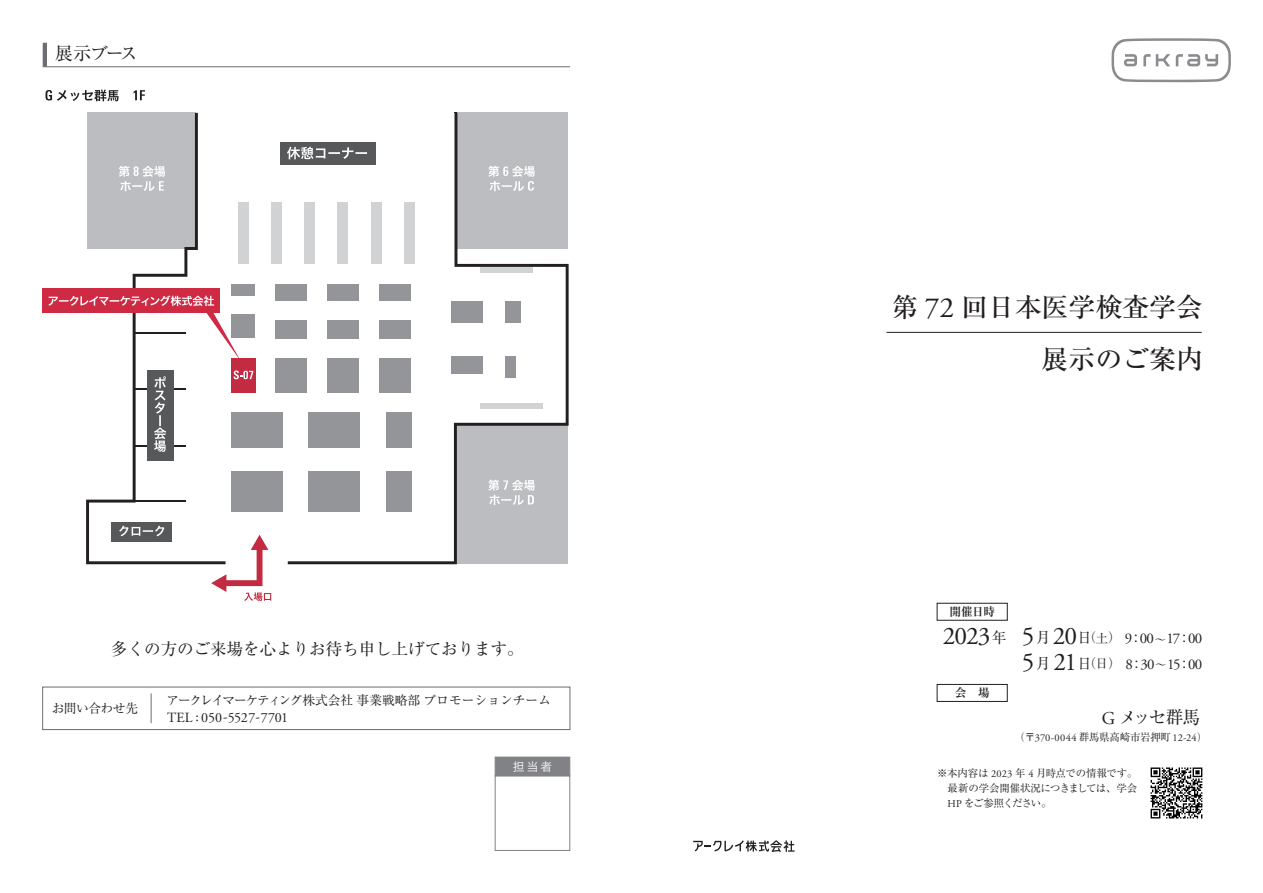
<style>
.page{position:relative;width:1263px;height:893px;background:#fff}
.page>*{position:absolute;margin:0;border:0;box-sizing:border-box;transform-origin:0 0}
.t1{font:500 26.55px/51.8px "Ryumin Pro";color:#231f20;text-align:right}
.t2{font:25.35px "Adobe Garamond Pro";letter-spacing:-.03em;color:#231f20}
.t3{font:18px "Ryumin Pro";letter-spacing:-.095em;color:#231f20}
.t4{font:16.5px "Ryumin Pro";color:#231f20}
.t5{font:14.85px "Adobe Garamond Pro";letter-spacing:-.045em;color:#231f20}
.t6{font:14.1px "Adobe Garamond Pro";letter-spacing:-.005em;color:#231f20}
.t7{font:12.75px "Ryumin Pro";color:#231f20}
.t8{font:12.75px "Ryumin Pro";letter-spacing:-.035em;color:#231f20}
.t9{font:700 11.7px "Ryumin Pro";color:#231f20}
.t10{font:11.7px "Hira Kaku Pro W3";color:#fff}
.t11{font:10.35px "Ryumin Pro";letter-spacing:-.02em;color:#231f20}
.t12{font:10.35px "Adobe Garamond Pro";letter-spacing:.01em;color:#231f20}
.t13{font:10.35px "Ryumin Pro";letter-spacing:-.095em;color:#231f20}
.s1{font-family:"Adobe Garamond Pro";font-weight:400;font-size:29.25px}
.s2{font-family:"Ryumin Pro";font-size:14.85px}
.s3{font-family:"Ryumin Pro";font-size:12.6px}
.s4{font-family:"Ryumin Pro"}
.s5{font-family:"Ryumin Pro";font-size:11.85px}
.s6{font-family:"Adobe Garamond Pro"}
</style>
<div class="page">
<img style="left:1150px;top:767px;width:53px;height:52px">
<svg style="left:1111px;top:38px;width:120px;height:44px"></svg>
<svg style="left:693px;top:840px;width:102px;height:12px"></svg>
<div style="left:495px;top:776px;width:75px;height:75px;border:1px solid #808285"></div>
<div style="left:495px;top:757px;width:75px;height:19px;background:#808285"></div>
<hr style="left:43px;top:43px;width:4px;height:24px;background:#6c6d70">
<hr style="left:43px;top:66px;width:527px;height:1px;background:#6c6d70">
<hr style="left:886px;top:332px;width:316px;height:1px;background:#231f20">
<div style="left:937px;top:684px;width:70px;height:18px;border:1px solid #231f20"></div>
<div style="left:937px;top:603px;width:70px;height:17px;border:1px solid #231f20"></div>
<div style="left:42px;top:687px;width:528px;height:43px;border:1px solid #6c6d70"></div>
<hr style="left:151px;top:693px;width:1px;height:30px;background:#6c6d70">
<svg style="left:86px;top:113px;width:134px;height:451px"></svg>
<svg style="left:288px;top:113px;width:281px;height:451px"></svg>
<div style="left:231px;top:471px;width:52px;height:41px;background:#939598"></div>
<div style="left:231px;top:412px;width:52px;height:36px;background:#939598"></div>
<div style="left:231px;top:358px;width:25px;height:34px;background:#c22b42"></div>
<div style="left:231px;top:315px;width:23px;height:23px;background:#939598"></div>
<div style="left:231px;top:284px;width:23px;height:11px;background:#939598"></div>
<div style="left:275px;top:358px;width:31px;height:34px;background:#939598"></div>
<div style="left:275px;top:320px;width:31px;height:18px;background:#939598"></div>
<div style="left:275px;top:283px;width:31px;height:17px;background:#939598"></div>
<div style="left:328px;top:358px;width:31px;height:35px;background:#939598"></div>
<div style="left:308px;top:412px;width:52px;height:36px;background:#939598"></div>
<div style="left:308px;top:471px;width:52px;height:41px;background:#939598"></div>
<div style="left:328px;top:320px;width:31px;height:19px;background:#939598"></div>
<div style="left:328px;top:284px;width:31px;height:17px;background:#939598"></div>
<div style="left:379px;top:358px;width:31px;height:35px;background:#939598"></div>
<div style="left:386px;top:412px;width:25px;height:36px;background:#939598"></div>
<div style="left:386px;top:471px;width:25px;height:41px;background:#939598"></div>
<div style="left:379px;top:320px;width:31px;height:19px;background:#939598"></div>
<div style="left:379px;top:284px;width:31px;height:17px;background:#939598"></div>
<div style="left:452px;top:301px;width:31px;height:21px;background:#939598"></div>
<div style="left:505px;top:301px;width:16px;height:21px;background:#939598"></div>
<div style="left:505px;top:356px;width:11px;height:22px;background:#939598"></div>
<div style="left:452px;top:356px;width:31px;height:18px;background:#939598"></div>
<div style="left:111px;top:522px;width:61px;height:20px;background:#57585a"></div>
<svg style="left:119px;top:526px;width:45px;height:10px"></svg>
<div style="left:280px;top:142px;width:95px;height:23px;background:#57585a"></div>
<svg style="left:287px;top:147px;width:80px;height:12px"></svg>
<svg style="left:45px;top:89px;width:74px;height:12px"></svg>
<svg style="left:133px;top:90px;width:12px;height:10px"></svg>
<svg style="left:234px;top:371px;width:19px;height:8px"></svg>
<svg style="left:119px;top:166px;width:46px;height:25px"></svg>
<svg style="left:488px;top:166px;width:47px;height:25px"></svg>
<svg style="left:488px;top:480px;width:47px;height:25px"></svg>
<div style="left:238px;top:202px;width:10px;height:61px;background:#d1d2d4"></div>
<div style="left:272px;top:202px;width:10px;height:61px;background:#d1d2d4"></div>
<div style="left:305px;top:202px;width:10px;height:61px;background:#d1d2d4"></div>
<div style="left:337px;top:202px;width:10px;height:61px;background:#d1d2d4"></div>
<div style="left:371px;top:202px;width:10px;height:61px;background:#d1d2d4"></div>
<div style="left:404px;top:202px;width:10px;height:61px;background:#d1d2d4"></div>
<div style="left:480px;top:267px;width:53px;height:5px;background:#d1d2d4"></div>
<div style="left:480px;top:403px;width:62px;height:5px;background:#d1d2d4"></div>
<svg style="left:211px;top:535px;width:60px;height:66px"></svg>
<div style="left:147px;top:370px;width:27px;height:91px;background:#57585a"></div>
<svg style="left:154px;top:376px;width:12px;height:76px"></svg>
<div style="left:43px;top:289px;width:177px;height:24px;background:#cf2a44"></div>
<svg style="left:48px;top:295px;width:193px;height:67px"></svg>
<h3 class="t3" style="left:55px;top:39px;width:84px">展示ブース</h3>
<h3 class="t4" style="left:111px;top:636px;width:414px">多くの方のご来場を心よりお待ち申し上げております。</h3>
<p class="t8" style="left:52px;top:699px;width:88px">お問い合わせ先</p>
<p class="t7" style="left:167px;top:690px;width:386px">アークレイマーケティング株式会社事業戦略部プロモーションチーム</p>
<h3 class="t6" style="left:167px;top:709px;width:123px">TEL : 050-5527-7701</h3>
<p class="t10" style="left:513px;top:757px;width:41px">担当者</p>
<h1 class="t1" style="left:891px;top:279px;width:313px">第 <span class="s1">72</span> 回日本医学検査学会展示のご案内</h1>
<p class="t9" style="left:949px;top:603px;width:47px">開催日時</p>
<h2 class="t2" style="left:943px;top:621px;width:179px">2023<span class="s2">年</span> 5<span class="s2">月</span> 20<span class="s2">日</span><span class="s3">（　）</span></h2>
<h3 class="t5" style="left:1096px;top:630px;width:108px"><span class="s3">土</span> 9<span class="s4">：</span>00<span class="s5">～</span>17<span class="s4">：</span>00</h3>
<p class="t9" style="left:955px;top:684px;width:37px">会　場</p>
<h2 class="t2" style="left:1022px;top:646px;width:100px">5<span class="s2">月</span> 21<span class="s2">日</span><span class="s3">（　）</span></h2>
<h3 class="t5" style="left:1096px;top:655px;width:108px"><span class="s3">日</span> 8<span class="s4">：</span>30<span class="s5">～</span>15<span class="s4">：</span>00</h3>
<h3 class="t3" style="left:1102px;top:703px;width:100px"><span class="s6">G</span> メッセ群馬</h3>
<p class="t12" style="left:1014px;top:731px;width:194px"><span class="s4">（〒</span>370-0044 <span class="s4">群馬県高崎市岩押町</span>12-24<span class="s4">）</span></p>
<p class="t11" style="left:937px;top:765px;width:202px">※本内容は <span class="s6">2023</span> 年 <span class="s6">4</span> 月時点での情報です。</p>
<p class="t11" style="left:937px;top:780px;width:202px">　最新の学会開催状況につきましては、学会</p>
<p class="t13" style="left:947px;top:795px;width:106px"><span class="s6">HP</span> をご参照ください。</p>
</div>
